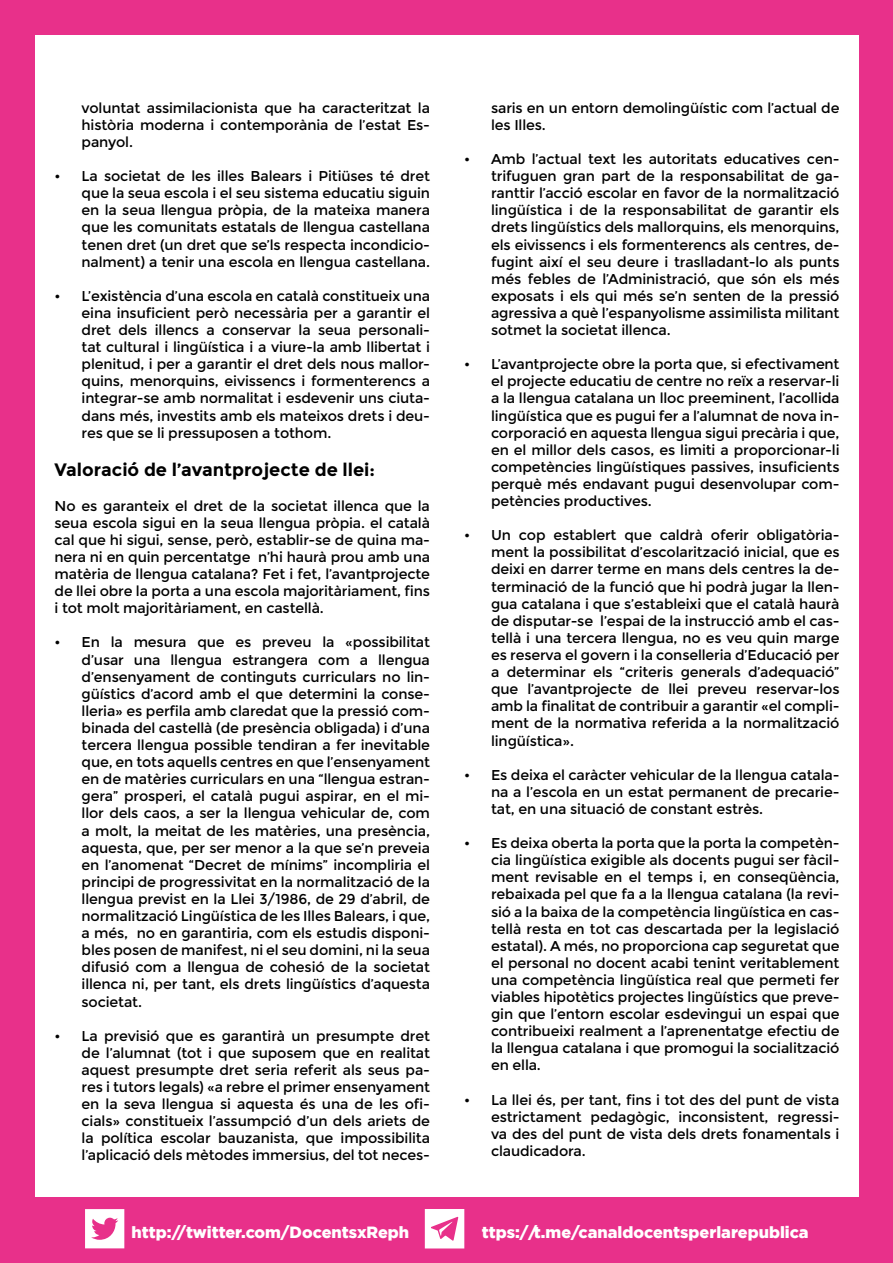
<style>
.page{position:relative;width:893px;height:1263px;background:#e8308a}
.page>*{position:absolute;margin:0;border:0;box-sizing:border-box;transform-origin:0 0}
.t1{font:700 18px "Montserrat";color:#000}
.t2{font:900 16.2px "Gotham";color:#fff}
.t3{font:14.25px/17.1px "Montserrat";letter-spacing:-.01em;color:#000;text-align:justify}
</style>
<div class="page">
<div style="left:35px;top:36px;width:823px;height:1161px;background:#fff"></div>
<svg style="left:425px;top:1209px;width:39px;height:39px"></svg>
<svg style="left:85px;top:1209px;width:39px;height:39px"></svg>
<p class="t3" style="left:82px;top:99px;width:350px">voluntat assimilacionista que ha caracteritzat la història moderna i contemporània de l’estat Es&shy;panyol.</p>
<p class="t3" style="left:82px;top:168px;width:350px;text-indent:-27px">• La societat de les illes Balears i Pitiüses té dret que la seua escola i el seu sistema educatiu siguin en la seua llengua pròpia, de la mateixa manera que les comunitats estatals de llengua castellana tenen dret (un dret que se’ls respecta incondicio&shy;nalment) a tenir una escola en llengua castellana.</p>
<p class="t3" style="left:82px;top:287px;width:350px;text-indent:-27px">• L’existència d’una escola en català constitueix una eina insuficient però necessària per a garantir el dret dels illencs a conservar la seua personali&shy;tat cultural i lingüística i a viure-la amb llibertat i plenitud, i per a garantir el dret dels nous mallor&shy;quins, menorquins, eivissencs i formenterencs a integrar-se amb normalitat i esdevenir uns ciuta&shy;dans més, investits amb els mateixos drets i deu&shy;res que se li pressuposen a tothom.</p>
<p class="t1" style="left:55px;top:459px;width:322px">Valoració de l’avantprojecte de llei:</p>
<p class="t3" style="left:55px;top:497px;width:377px">No es garanteix el dret de la societat illenca que la seua escola sigui en la seua llengua pròpia. el català cal que hi sigui, sense, però, establir-se de quina ma&shy;nera ni en quin percentatge ─n’hi haurà prou amb una matèria de llengua catalana? Fet i fet, l’avantprojecte de llei obre la porta a una escola majoritàriament, fins i tot molt majoritàriament, en castellà.</p>
<p class="t3" style="left:82px;top:634px;width:350px;text-indent:-27px">• En la mesura que es preveu la «possibilitat d’usar una llengua estrangera com a llengua d’ensenyament de continguts curriculars no lin&shy;güístics d’acord amb el que determini la conse&shy;lleria» es perfila amb claredat que la pressió com&shy;binada del castellà (de presència obligada) i d’una tercera llengua possible tendiran a fer inevitable que, en tots aquells centres en que l’ensenyament en de matèries curriculars en una “llengua estran&shy;gera” prosperi, el català pugui aspirar, en el mi&shy;llor dels caos, a ser la llengua vehicular de, com a molt, la meitat de les matèries, una presència, aquesta, que, per ser menor a la que se’n preveia en l’anomenat “Decret de mínims” incompliria el principi de progressivitat en la normalització de la llengua previst en la Llei 3/1986, de 29 d’abril, de normalització Lingüística de les Illes Balears, i que, a més, no en garantiria, com els estudis disponi&shy;bles posen de manifest, ni el seu domini, ni la seua difusió com a llengua de cohesió de la societat illenca ni, per tant, els drets lingüístics d’aquesta societat.</p>
<p class="t3" style="left:82px;top:1027px;width:350px;text-indent:-27px">• La previsió que es garantirà un presumpte dret de l’alumnat (tot i que suposem que en realitat aquest presumpte dret seria referit als seus pa&shy;res i tutors legals) «a rebre el primer ensenyament en la seva llengua si aquesta és una de les ofi&shy;cials» constitueix l’assumpció d’un dels ariets de la política escolar bauzanista, que impossibilita l’aplicació dels mètodes immersius, del tot neces-</p>
<p class="t3" style="left:491px;top:99px;width:350px">saris en un entorn demolingüístic com l’actual de les Illes.</p>
<p class="t3" style="left:491px;top:151px;width:350px;text-indent:-27px">• Amb l’actual text les autoritats educatives cen&shy;trifuguen gran part de la responsabilitat de ga&shy;ranttir l’acció escolar en favor de la normalització lingüística i de la responsabilitat de garantir els drets lingüístics dels mallorquins, els menorquins, els eivissencs i els formenterencs als centres, de&shy;fugint així el seu deure i traslladant-lo als punts més febles de l’Administració, que són els més exposats i els qui més se’n senten de la pressió agressiva a què l’espanyolisme assimilista militant sotmet la societat illenca.</p>
<p class="t3" style="left:491px;top:356px;width:350px;text-indent:-27px">• L’avantprojecte obre la porta que, si efectivament el projecte educatiu de centre no reïx a reservar-li a la llengua catalana un lloc preeminent, l’acollida lingüística que es pugui fer a l’alumnat de nova in&shy;corporació en aquesta llengua sigui precària i que, en el millor dels casos, es limiti a proporcionar-li competències lingüístiques passives, insuficients perquè més endavant pugui desenvolupar com&shy;petències productives.</p>
<p class="t3" style="left:491px;top:527px;width:350px;text-indent:-27px">• Un cop establert que caldrà oferir obligatòria&shy;ment la possibilitat d’escolarització inicial, que es deixi en darrer terme en mans dels centres la de&shy;terminació de la funció que hi podrà jugar la llen&shy;gua catalana i que s’estableixi que el català haurà de disputar-se l’espai de la instrucció amb el cas&shy;tellà i una tercera llengua, no es veu quin marge es reserva el govern i la conselleria d’Educació per a determinar els “criteris generals d’adequació” que l’avantprojecte de llei preveu reservar-los amb la finalitat de contribuir a garantir «el compli&shy;ment de la normativa referida a la normalització lingüística».</p>
<p class="t3" style="left:491px;top:766px;width:350px;text-indent:-27px">• Es deixa el caràcter vehicular de la llengua catala&shy;na a l’escola en un estat permanent de precarie&shy;tat, en una situació de constant estrès.</p>
<p class="t3" style="left:491px;top:835px;width:350px;text-indent:-27px">• Es deixa oberta la porta que la porta la competèn&shy;cia lingüística exigible als docents pugui ser fàcil&shy;ment revisable en el temps i, en conseqüència, rebaixada pel que fa a la llengua catalana (la revi&shy;sió a la baixa de la competència lingüística en cas&shy;tellà resta en tot cas descartada per la legislació estatal). A més, no proporciona cap seguretat que el personal no docent acabi tenint veritablement una competència lingüística real que permeti fer viables hipotètics projectes lingüístics que preve&shy;gin que l’entorn escolar esdevingui un espai que contribueixi realment a l’aprenentatge efectiu de la llengua catalana i que promogui la socialització en ella.</p>
<p class="t3" style="left:491px;top:1091px;width:350px;text-indent:-27px">• La llei és, per tant, fins i tot des del punt de vista estrictament pedagògic, inconsistent, regressi&shy;va des del punt de vista dels drets fonamentals i claudicadora.</p>
<p class="t2" style="left:132px;top:1220px;width:279px">http://twitter.com/DocentsxReph</p>
<p class="t2" style="left:482px;top:1220px;width:328px">ttps://t.me/canaldocentsperlarepublica</p>
</div>
